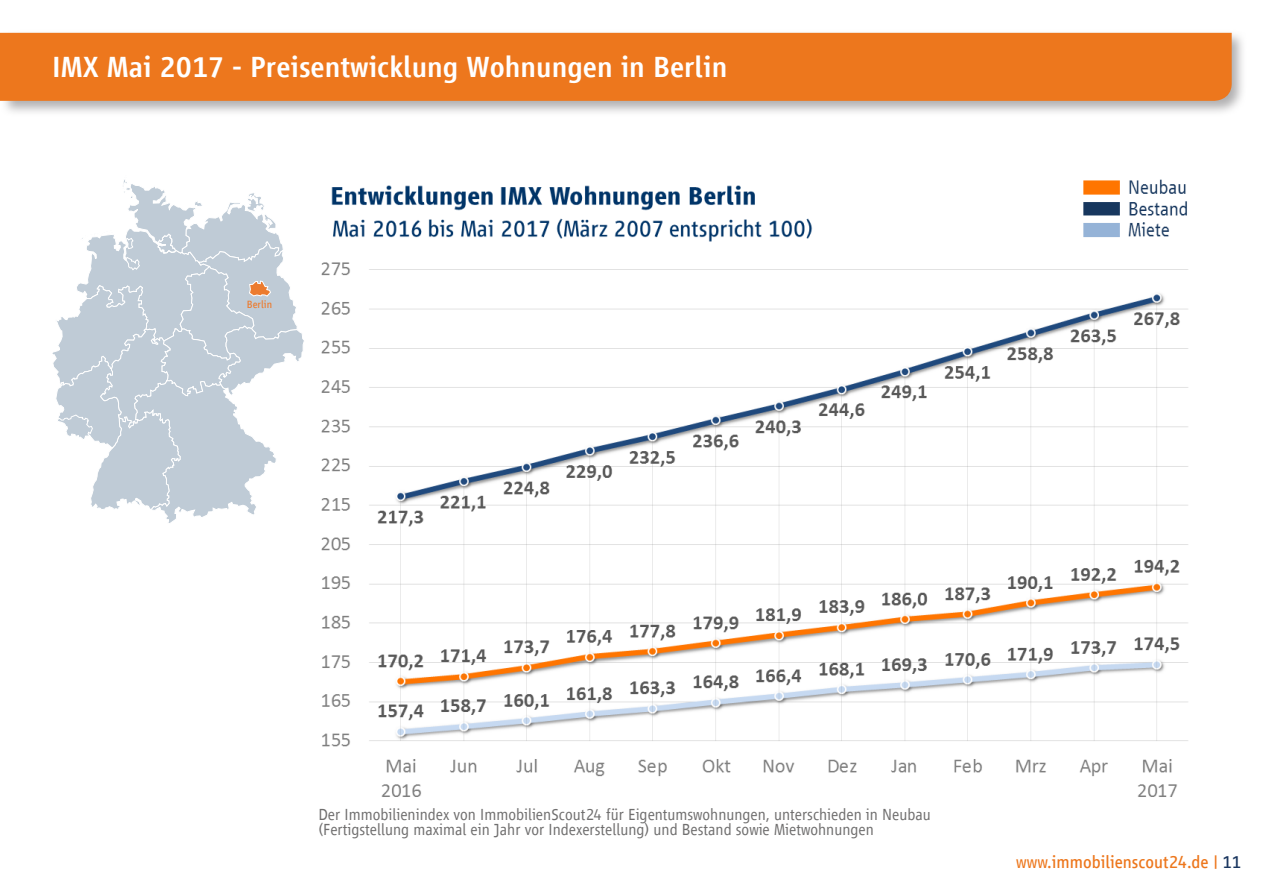
<style>
.page{position:relative;width:1263px;height:893px;background:#fff}
.page>*{position:absolute;margin:0;border:0;box-sizing:border-box;transform-origin:0 0}
.t1{font:500 30px "Scout Vialog";color:#fff}
.t2{font:18px "Scout Vialog";color:#ed771d}
.t3{font:300 16.5px/15px "Scout Vialog";color:#706f6f}
.t4{font:10.8px "Scout Vialog";color:#ec7b2e}
.s1{color:#1b3760}
</style>
<div class="page">
<svg style="left:0;top:32px;width:1243px;height:81px"></svg>
<div style="left:0;top:33px;width:1232px;height:68px;background:#ed771d"></div>
<img style="left:321px;top:179px;width:867px;height:618px">
<svg style="left:52px;top:179px;width:252px;height:344px"></svg>
<h1 class="t1" style="left:52px;top:50px;width:677px">IMX Mai 2017 - Preisentwicklung Wohnungen in Berlin</h1>
<p class="t4" style="left:247px;top:299px;width:27px">Berlin</p>
<p class="t3" style="left:318px;top:807px;width:614px">Der Immobilienindex von ImmobilienScout24 für Eigentumswohnungen, unterschieden in Neubau (Fertigstellung maximal ein Jahr vor Indexerstellung) und Bestand sowie Mietwohnungen</p>
<p class="t2" style="left:1016px;top:852px;width:226px">www.immobilienscout24.de | <span class="s1">11</span></p>
</div>
